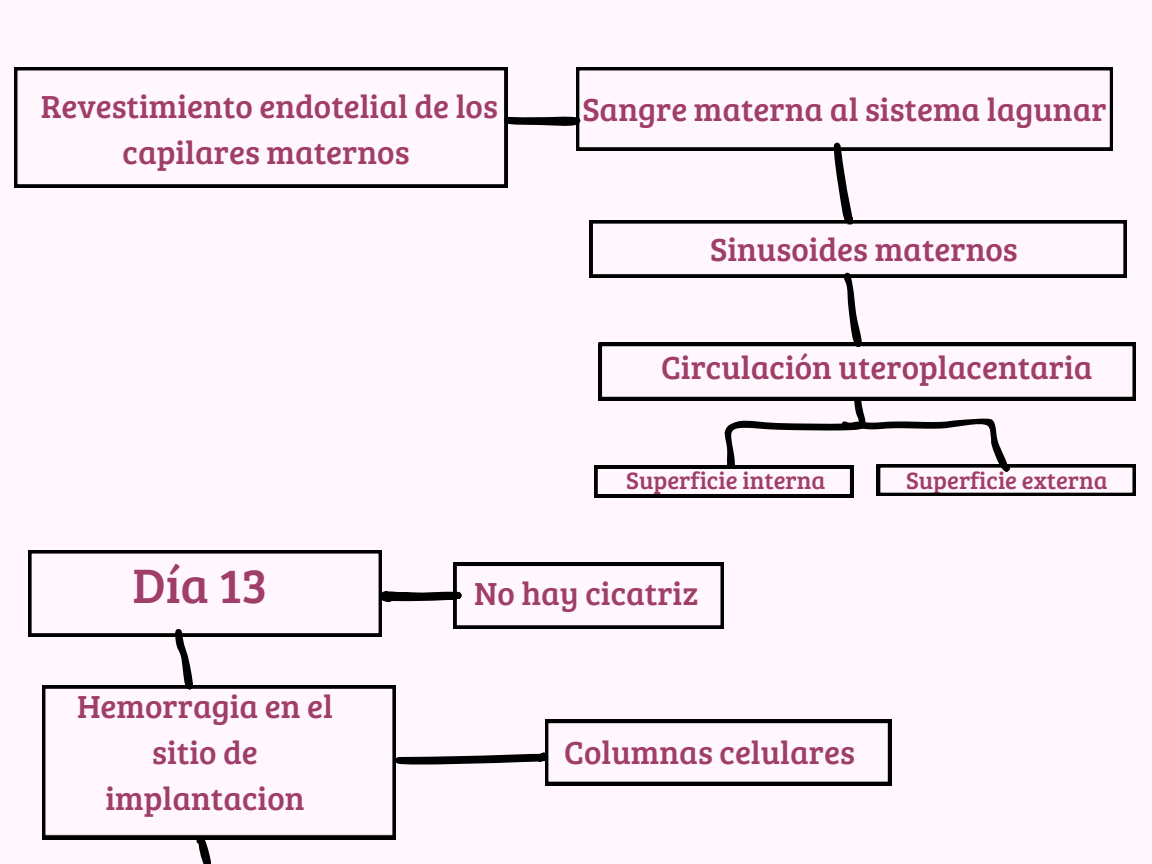
<style>
.page{position:relative;width:1152px;height:864px;background:#fff7fd}
.page>*{position:absolute;margin:0;border:0;box-sizing:border-box;transform-origin:0 0}
.t1{font:49.95px "Bree Serif";color:#a03e6a}
.t2{font:33px/46.2px "Bree Serif";color:#a03e6a;text-align:center}
.t3{font:24.45px "Bree Serif";color:#a03e6a}
</style>
<div class="page">
<svg style="left:14px;top:67px;width:493px;height:120px"></svg>
<svg style="left:576px;top:67px;width:537px;height:83px"></svg>
<svg style="left:42px;top:689px;width:353px;height:151px"></svg>
<svg style="left:504px;top:117px;width:76px;height:9px"></svg>
<svg style="left:590px;top:143px;width:546px;height:354px"></svg>
<svg style="left:28px;top:550px;width:695px;height:139px"></svg>
<svg style="left:395px;top:720px;width:496px;height:65px"></svg>
<svg style="left:196px;top:838px;width:15px;height:26px"></svg>
<p class="t2" style="left:41px;top:82px;width:459px">Revestimiento endotelial de los capilares maternos</p>
<h2 class="t2" style="left:582px;top:85px;width:526px">Sangre materna al sistema lagunar</h2>
<h2 class="t2" style="left:710px;top:225px;width:309px">Sinusoides maternos</h2>
<h2 class="t2" style="left:661px;top:343px;width:433px">Circulación uteroplacentaria</h2>
<p class="t3" style="left:626px;top:463px;width:201px">Superficie interna</p>
<p class="t3" style="left:906px;top:463px;width:203px">Superficie externa</p>
<p class="t1" style="left:133px;top:549px;width:137px">Día 13</p>
<p class="t2" style="left:77px;top:681px;width:257px">Hemorragia en el sitio de implantacion</p>
<h2 class="t2" style="left:474px;top:569px;width:226px">No hay cicatriz</h2>
<p class="t2" style="left:564px;top:728px;width:292px">Columnas celulares</p>
</div>
